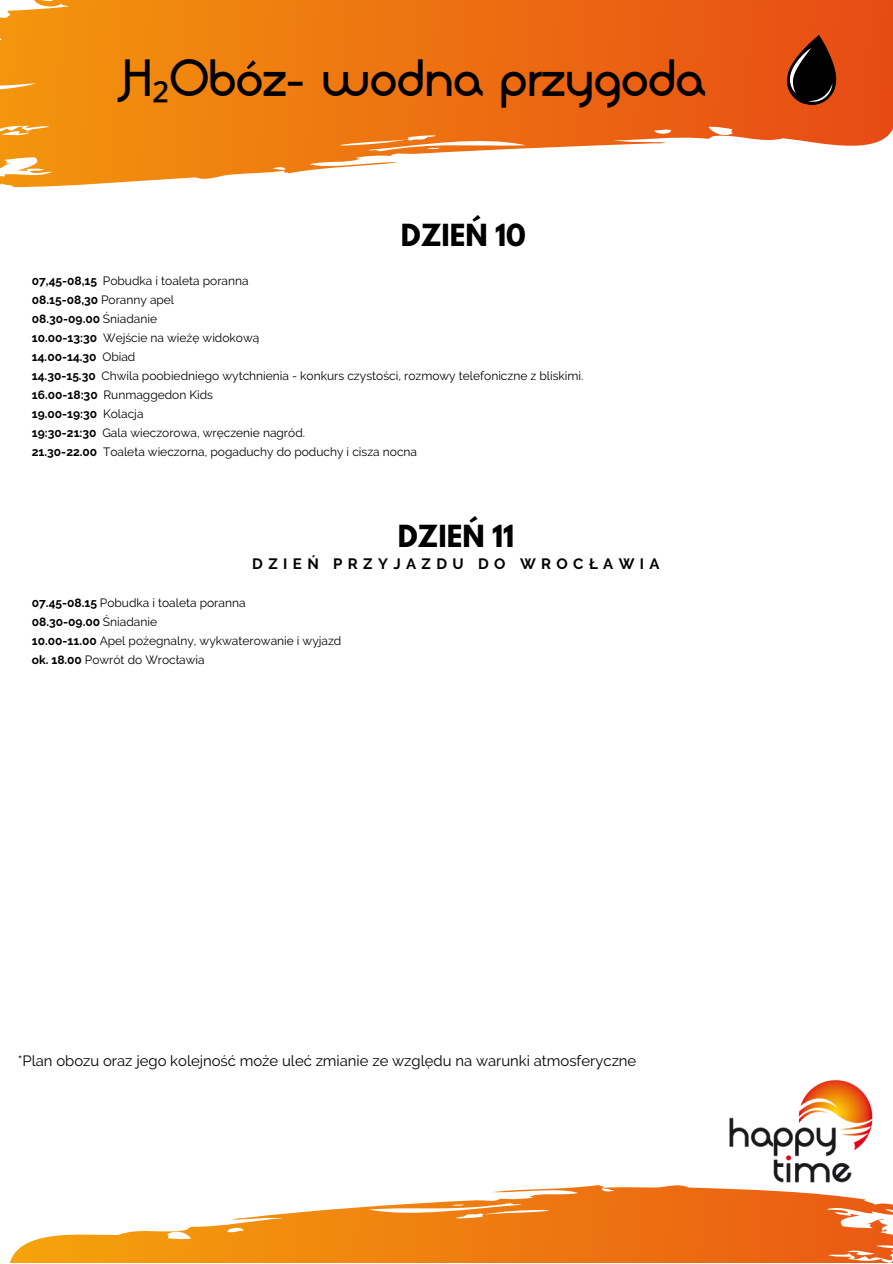
<style>
.page{position:relative;width:893px;height:1264px;background:#fff}
.page>*{position:absolute;margin:0;border:0;box-sizing:border-box;transform-origin:0 0}
.t1{font:700 48.75px "Quadranta";color:#000}
.t2{font:700 27px "League Spartan";color:#000}
.t3{font:700 15px "Raleway";letter-spacing:.36em;color:#000}
.t4{font:14.85px "Raleway";color:#000}
.t5{font:12px/19px "Raleway";color:#000}
.s1{font-family:"Noto Sans";font-weight:400}
.s2{font-weight:700}
</style>
<div class="page">
<svg style="left:0;top:0;width:892px;height:188px"></svg>
<img style="left:729px;top:1079px;width:144px;height:103px">
<svg style="left:10px;top:1182px;width:882px;height:80px"></svg>
<svg style="left:783px;top:31px;width:60px;height:78px;background:#7b3113"></svg>
<h1 class="t1" style="left:123px;top:48px;width:583px">H<span class="s1">₂</span>Obóz- wodna przygoda</h1>
<h2 class="t2" style="left:401px;top:222px;width:127px">DZIEŃ 10</h2>
<p class="t5" style="left:32px;top:271px;width:553px"><span class="s2">07,45-08,15</span> Pobudka i toaleta poranna<br><span class="s2">08.15-08,30</span> Poranny apel<br><span class="s2">08.30-09.00</span> Śniadanie<br><span class="s2">10.00-13:30</span> Wejście na wieżę widokową<br><span class="s2">14.00-14.30</span> Obiad<br><span class="s2">14.30-15.30</span> Chwila poobiedniego wytchnienia - konkurs czystości, rozmowy telefoniczne z bliskimi.<br><span class="s2">16.00-18:30</span> Runmaggedon Kids<br><span class="s2">19.00-19:30</span> Kolacja<br><span class="s2">19:30-21:30</span> Gala wieczorowa, wręczenie nagród.<br><span class="s2">21.30-22.00</span> Toaleta wieczorna, pogaduchy do poduchy i cisza nocna</p>
<h2 class="t2" style="left:397px;top:523px;width:118px">DZIEŃ 11</h2>
<p class="t3" style="left:252px;top:555px;width:409px">DZIEŃ PRZYJAZDU DO WROCŁAWIA</p>
<p class="t5" style="left:32px;top:593px;width:311px"><span class="s2">07.45-08.15</span> Pobudka i toaleta poranna<br><span class="s2">08.30-09.00</span> Śniadanie<br><span class="s2">10.00-11.00</span> Apel pożegnalny, wykwaterowanie i wyjazd <span class="s2">ok. 18.00</span> Powrót do Wrocławia</p>
<p class="t4" style="left:18px;top:1051px;width:620px">*Plan obozu oraz jego kolejność może uleć zmianie ze względu na warunki atmosferyczne</p>
</div>
